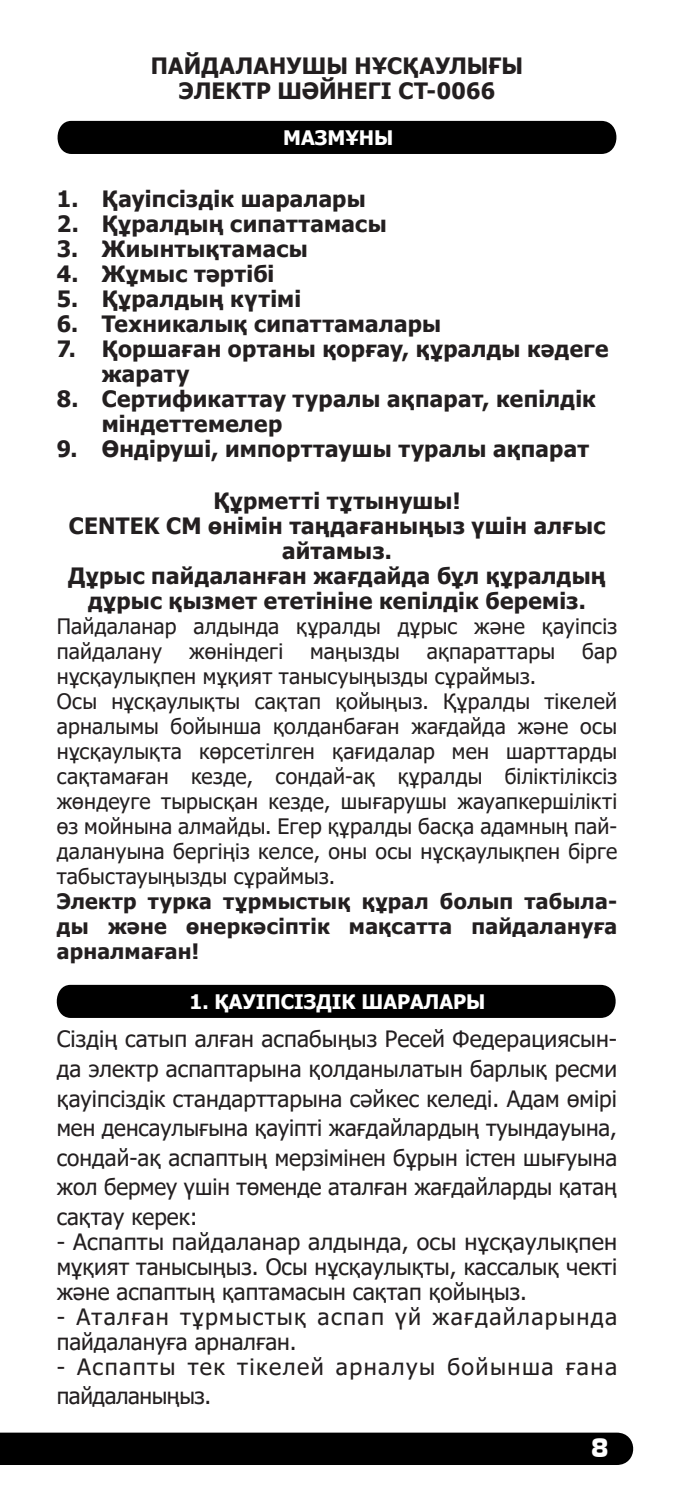
<style>
.page{position:relative;width:674px;height:1489px;background:#fff}
.page>*{position:absolute;margin:0;border:0;box-sizing:border-box;transform-origin:0 0}
.t1{font:700 25px "Europe";color:#fff}
.жирный_центр_каз{font:700 22.5px/25px "Tahoma";letter-spacing:.01em;color:#231f20}
.t2{font:22.5px/29.5px "Tahoma";color:#231f20;text-align:justify}
.t3{font:22.5px/25px "Tahoma";letter-spacing:.055em;color:#231f20}
.t4{font:22.5px/29.5px "Tahoma";letter-spacing:.06em;color:#231f20}
.основной_каз{font:21.25px/25px "Tahoma";letter-spacing:.01em;color:#231f20}
.основной_каз-2{font:700 21.25px/25px "Tahoma";letter-spacing:.015em;color:#231f20;text-align:justify}
.заголовок_1_каз{font:700 20px "Tahoma";color:#fff}
</style>
<div class="page">
<div style="left:0;top:1432px;width:634px;height:32px;background:#000"></div>
<div style="left:57px;top:121px;width:560px;height:33px;background:#000"></div>
<div style="left:56px;top:984px;width:560px;height:33px;background:#000"></div>
<p class="жирный_центр_каз" style="left:151px;top:54px;width:373px">ПАЙДАЛАНУШЫ НҰСҚАУЛЫҒЫ</p>
<p class="жирный_центр_каз" style="left:179px;top:79px;width:317px">ЭЛЕКТР ШӘЙНЕГІ CT-0066</p>
<p class="заголовок_1_каз" style="left:283px;top:124px;width:112px">МАЗМҰНЫ</p>
<p class="жирный_центр_каз" style="left:57px;top:187px;width:310px">1. Қауіпсіздік шаралары</p>
<p class="жирный_центр_каз" style="left:57px;top:212px;width:331px">2. Құралдың сипаттамасы</p>
<p class="жирный_центр_каз" style="left:57px;top:237px;width:252px">3. Жиынтықтамасы</p>
<p class="жирный_центр_каз" style="left:57px;top:262px;width:219px">4. Жұмыс тәртібі</p>
<p class="жирный_центр_каз" style="left:57px;top:287px;width:246px">5. Құралдың күтімі</p>
<p class="жирный_центр_каз" style="left:57px;top:312px;width:385px">6. Техникалық сипаттамалары</p>
<p class="жирный_центр_каз" style="left:102px;top:337px;width:508px;text-indent:-45px">7. Қоршаған ортаны қорғау, құралды кәдеге жарату</p>
<p class="жирный_центр_каз" style="left:102px;top:387px;width:495px;text-indent:-45px">8. Сертификаттау туралы ақпарат, кепілдік міндеттемелер</p>
<p class="жирный_центр_каз" style="left:57px;top:437px;width:533px">9. Өндіруші, импорттаушы туралы ақпарат</p>
<p class="жирный_центр_каз" style="left:213px;top:489px;width:248px">Құрметті тұтынушы!</p>
<p class="жирный_центр_каз" style="left:69px;top:514px;width:537px;text-align:center">CENTEK СМ өнімін таңдағаныңыз үшін алғыс айтамыз.</p>
<p class="жирный_центр_каз" style="left:68px;top:564px;width:538px;text-align:center">Дұрыс пайдаланған жағдайда бұл құралдың дұрыс қызмет ететініне кепілдік береміз.</p>
<p class="основной_каз" style="left:57px;top:614px;width:561px">Пайдаланар алдында құралды дұрыс және қауіпсіз пайдалану</p>
<p class="основной_каз" style="left:189px;top:639px;width:95px">жөніндегі</p>
<p class="основной_каз" style="left:310px;top:639px;width:91px">маңызды</p>
<p class="основной_каз" style="left:426px;top:639px;width:130px">ақпараттары</p>
<p class="основной_каз" style="left:582px;top:639px;width:37px">бар</p>
<p class="основной_каз" style="left:57px;top:664px;width:481px">нұсқаулықпен мұқият танысуыңызды сұраймыз.</p>
<p class="основной_каз" style="left:57px;top:689px;width:561px;text-align:justify">Осы нұсқаулықты сақтап қойыңыз. Құралды тікелей арналымы бойынша қолданбаған жағдайда және осы нұсқаулықта көрсетілген қағидалар мен шарттарды сақтамаған кезде, сондай-ақ құралды біліктіліксіз жөндеуге тырысқан кезде, шығарушы жауапкершілікті өз мойнына алмайды. Егер құралды басқа адамның пай&shy;далануына бергіңіз келсе, оны осы нұсқаулықпен бірге табыстауыңызды сұраймыз.</p>
<p class="основной_каз-2" style="left:57px;top:889px;width:561px">Электр турка тұрмыстық құрал болып табыла&shy;ды және өнеркәсіптік мақсатта пайдалануға арналмаған!</p>
<p class="заголовок_1_каз" style="left:189px;top:987px;width:297px">1. ҚАУІПСІЗДІК ШАРАЛАРЫ</p>
<p class="t2" style="left:57px;top:1025px;width:561px">Сіздің сатып алған аспабыңыз Ресей Федерациясын&shy;да электр аспаптарына қолданылатын барлық ресми қауіпсіздік стандарттарына сәйкес келеді. Адам өмірі мен денсаулығына қауіпті жағдайлардың туындауына, сондай-ақ аспаптың мерзімінен бұрын істен шығуына жол бермеу үшін төменде аталған жағдайларды қатаң сақтау керек:</p>
<p class="t2" style="left:57px;top:1229px;width:561px;line-height:25px">- Аспапты пайдаланар алдында, осы нұсқаулықпен мұқият танысыңыз. Осы нұсқаулықты, кассалық чекті және аспаптың қаптамасын сақтап қойыңыз.</p>
<p class="t3" style="left:57px;top:1304px;width:561px">- Аталған тұрмыстық аспап үй жағдайларында пайдалануға арналған.</p>
<p class="t4" style="left:57px;top:1352px;width:561px">- Аспапты тек тікелей арналуы бойынша ғана пайдаланыңыз.</p>
<p class="t1" style="left:590px;top:1432px;width:19px">8</p>
</div>
